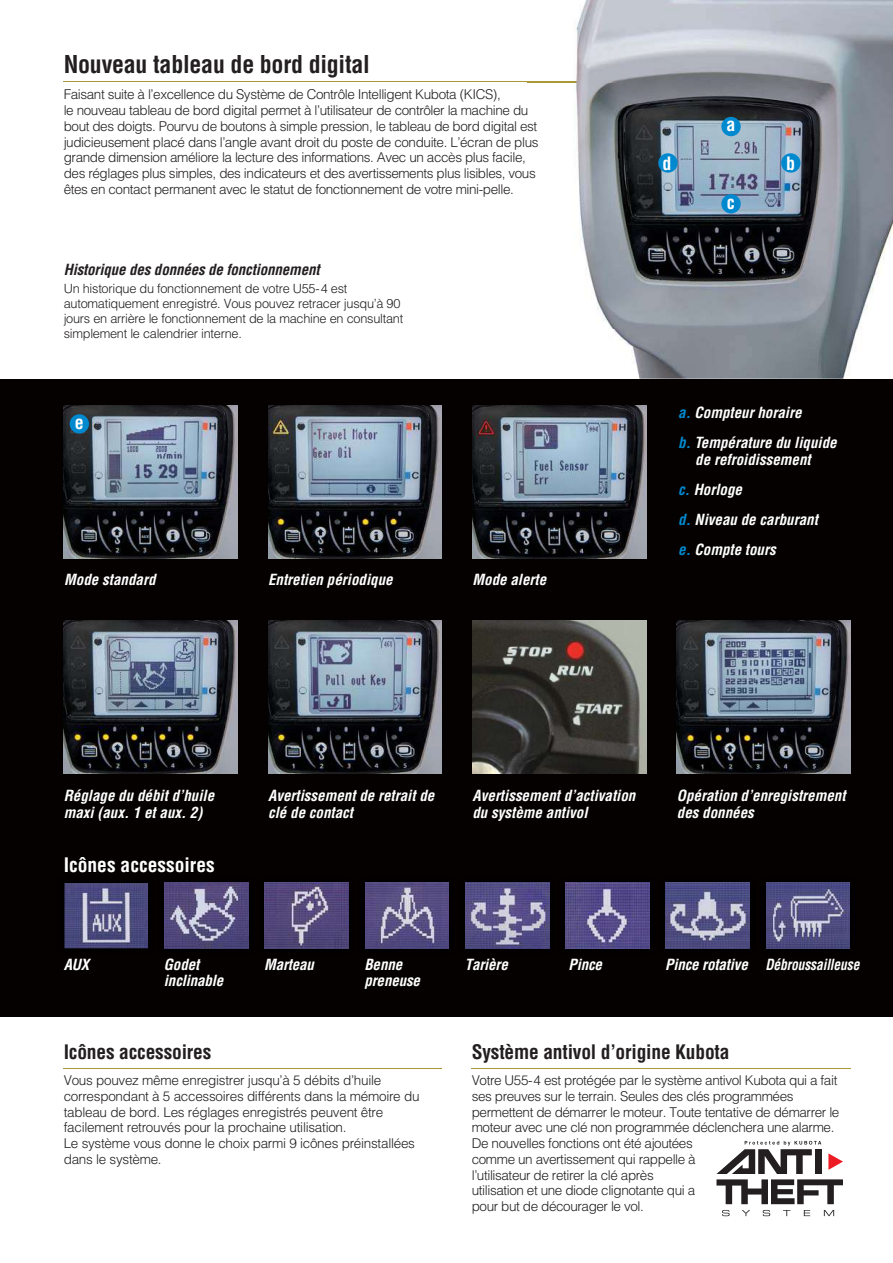
<style>
.page{position:relative;width:893px;height:1263px;background:#fff}
.page>*{position:absolute;margin:0;border:0;box-sizing:border-box;transform-origin:0 0}
.t1{font:700 condensed 24px "Helvetica";letter-spacing:-.01em;color:#231f20}
.t2{font:700 condensed 19.5px "Helvetica";letter-spacing:-.01em;color:#231f20}
.t3{font:700 condensed 19.5px "Helvetica";color:#fff}
.t4{font:700 condensed 18px "Helvetica";color:#fff}
.t5{font:italic 700 condensed 15px/16.5px "Helvetica";color:#fff}
.t6{font:italic 700 condensed 15px "Helvetica";letter-spacing:-.01em;color:#231f20}
.t7{font:300 13.5px/15.8px "Helvetica";letter-spacing:-.03em;color:#231f20}
.t8{font:300 12.75px/15px "Helvetica";letter-spacing:-.02em;color:#231f20}
.s1{color:#0089cf}
</style>
<div class="page">
<hr style="left:63px;top:82px;width:796px;height:1px;background:#a79938">
<img style="left:528px;top:0;width:365px;height:379px">
<img style="left:528px;top:82px;width:331px;height:1px">
<div style="left:0;top:379px;width:893px;height:638px;background:#050100"></div>
<img style="left:64px;top:882px;width:185px;height:67px">
<img style="left:64px;top:883px;width:84px;height:65px">
<img style="left:155px;top:882px;width:1px;height:67px">
<img style="left:165px;top:882px;width:83px;height:67px">
<img style="left:264px;top:882px;width:386px;height:67px">
<img style="left:265px;top:882px;width:83px;height:67px">
<img style="left:356px;top:882px;width:1px;height:67px">
<img style="left:365px;top:882px;width:84px;height:67px">
<img style="left:456px;top:882px;width:1px;height:67px">
<img style="left:465px;top:882px;width:84px;height:67px">
<img style="left:556px;top:882px;width:1px;height:67px">
<img style="left:566px;top:882px;width:83px;height:67px">
<img style="left:665px;top:882px;width:85px;height:67px">
<img style="left:666px;top:882px;width:83px;height:67px">
<img style="left:766px;top:882px;width:84px;height:67px">
<hr style="left:471px;top:1068px;width:379px;height:1px;background:#a79938">
<hr style="left:63px;top:1068px;width:379px;height:1px;background:#a79938">
<div style="left:721px;top:117px;width:20px;height:19px;background:#0089cf;border-radius:50%"></div>
<div style="left:781px;top:153px;width:19px;height:20px;background:#0089cf;border-radius:50%"></div>
<div style="left:658px;top:153px;width:19px;height:20px;background:#0089cf;border-radius:50%"></div>
<div style="left:721px;top:194px;width:20px;height:20px;background:#0089cf;border-radius:50%"></div>
<img style="left:268px;top:405px;width:174px;height:153px">
<img style="left:472px;top:405px;width:174px;height:153px">
<img style="left:64px;top:621px;width:173px;height:153px">
<img style="left:268px;top:621px;width:174px;height:153px">
<img style="left:472px;top:621px;width:174px;height:153px">
<img style="left:677px;top:621px;width:173px;height:153px">
<img style="left:64px;top:405px;width:173px;height:153px">
<div style="left:70px;top:414px;width:19px;height:20px;background:#0089cf;border-radius:50%"></div>
<svg style="left:722px;top:1210px;width:7px;height:6px"></svg>
<svg style="left:742px;top:1210px;width:8px;height:6px"></svg>
<svg style="left:763px;top:1210px;width:7px;height:6px"></svg>
<svg style="left:783px;top:1210px;width:7px;height:6px"></svg>
<svg style="left:804px;top:1210px;width:6px;height:6px"></svg>
<svg style="left:824px;top:1210px;width:10px;height:6px"></svg>
<svg style="left:716px;top:1141px;width:127px;height:63px"></svg>
<h1 class="t1" style="left:64px;top:55px;width:308px">Nouveau tableau de bord digital</h1>
<p class="t7" style="left:64px;top:88px;width:476px">Faisant suite à l’excellence du Système de Contrôle Intelligent Kubota (KICS),<br>le nouveau tableau de bord digital permet à l’utilisateur de contrôler la machine du bout des doigts. Pourvu de boutons à simple pression, le tableau de bord digital est judicieusement placé dans l’angle avant droit du poste de conduite. L’écran de plus grande dimension améliore la lecture des informations. Avec un accès plus facile, des réglages plus simples, des indicateurs et des avertissements plus lisibles, vous êtes en contact permanent avec le statut de fonctionnement de votre mini-pelle.</p>
<p class="t6" style="left:64px;top:263px;width:257px">Historique des données de fonctionnement</p>
<p class="t8" style="left:64px;top:282px;width:341px">Un historique du fonctionnement de votre U55-4 est automatiquement enregistré. Vous pouvez retracer jusqu’à 90 jours en arrière le fonctionnement de la machine en consultant simplement le calendrier interne.</p>
<h3 class="t4" style="left:75px;top:416px;width:10px">e</h3>
<p class="t5" style="left:64px;top:572px;width:93px">Mode standard</p>
<p class="t5" style="left:268px;top:572px;width:126px">Entretien périodique</p>
<p class="t5" style="left:472px;top:572px;width:75px">Mode alerte</p>
<h3 class="t4" style="left:726px;top:118px;width:10px">a</h3>
<h3 class="t4" style="left:662px;top:156px;width:10px">d</h3>
<h3 class="t4" style="left:786px;top:156px;width:10px">b</h3>
<h3 class="t4" style="left:727px;top:196px;width:9px">c</h3>
<p class="t5" style="left:678px;top:399px;width:160px;line-height:30px"><span class="s1">a.</span> Compteur horaire<br><span class="s1">b.</span> Température du liquide</p>
<p class="t5" style="left:678px;top:446px;width:141px;line-height:30px;text-indent:17px">de refroidissement <span class="s1">c.</span> Horloge<br><span class="s1">d.</span> Niveau de carburant <span class="s1">e.</span> Compte tours</p>
<p class="t5" style="left:64px;top:789px;width:152px">Réglage du débit d’huile maxi (aux. 1 et aux. 2)</p>
<p class="t5" style="left:268px;top:789px;width:168px">Avertissement de retrait de clé de contact</p>
<p class="t5" style="left:472px;top:789px;width:164px">Avertissement d’activation du système antivol</p>
<p class="t5" style="left:677px;top:789px;width:170px">Opération d’enregistrement des données</p>
<h2 class="t3" style="left:64px;top:857px;width:153px">Icônes accessoires</h2>
<p class="t5" style="left:64px;top:957px;width:27px">AUX</p>
<p class="t5" style="left:164px;top:957px;width:61px">Godet inclinable</p>
<p class="t5" style="left:264px;top:957px;width:51px">Marteau</p>
<p class="t5" style="left:364px;top:957px;width:57px">Benne preneuse</p>
<p class="t5" style="left:465px;top:957px;width:45px">Tarière</p>
<p class="t5" style="left:568px;top:957px;width:35px">Pince</p>
<p class="t5" style="left:665px;top:957px;width:196px">Pince rotative Débroussailleuse</p>
<h2 class="t2" style="left:64px;top:1044px;width:149px">Icônes accessoires</h2>
<p class="t7" style="left:64px;top:1074px;width:357px">Vous pouvez même enregistrer jusqu’à 5 débits d’huile correspondant à 5 accessoires différents dans la mémoire du tableau de bord. Les réglages enregistrés peuvent être facilement retrouvés pour la prochaine utilisation.<br>Le système vous donne le choix parmi 9 icônes préinstallées dans le système.</p>
<h2 class="t2" style="left:472px;top:1044px;width:259px">Système antivol d’origine Kubota</h2>
<p class="t7" style="left:472px;top:1074px;width:369px">Votre U55-4 est protégée par le système antivol Kubota qui a fait ses preuves sur le terrain. Seules des clés programmées permettent de démarrer le moteur. Toute tentative de démarrer le moteur avec une clé non programmée déclenchera une alarme.<br>De nouvelles fonctions ont été ajoutées<br>comme un avertissement qui rappelle à<br>l’utilisateur de retirer la clé après<br>utilisation et une diode clignotante qui a<br>pour but de décourager le vol.</p>
</div>
